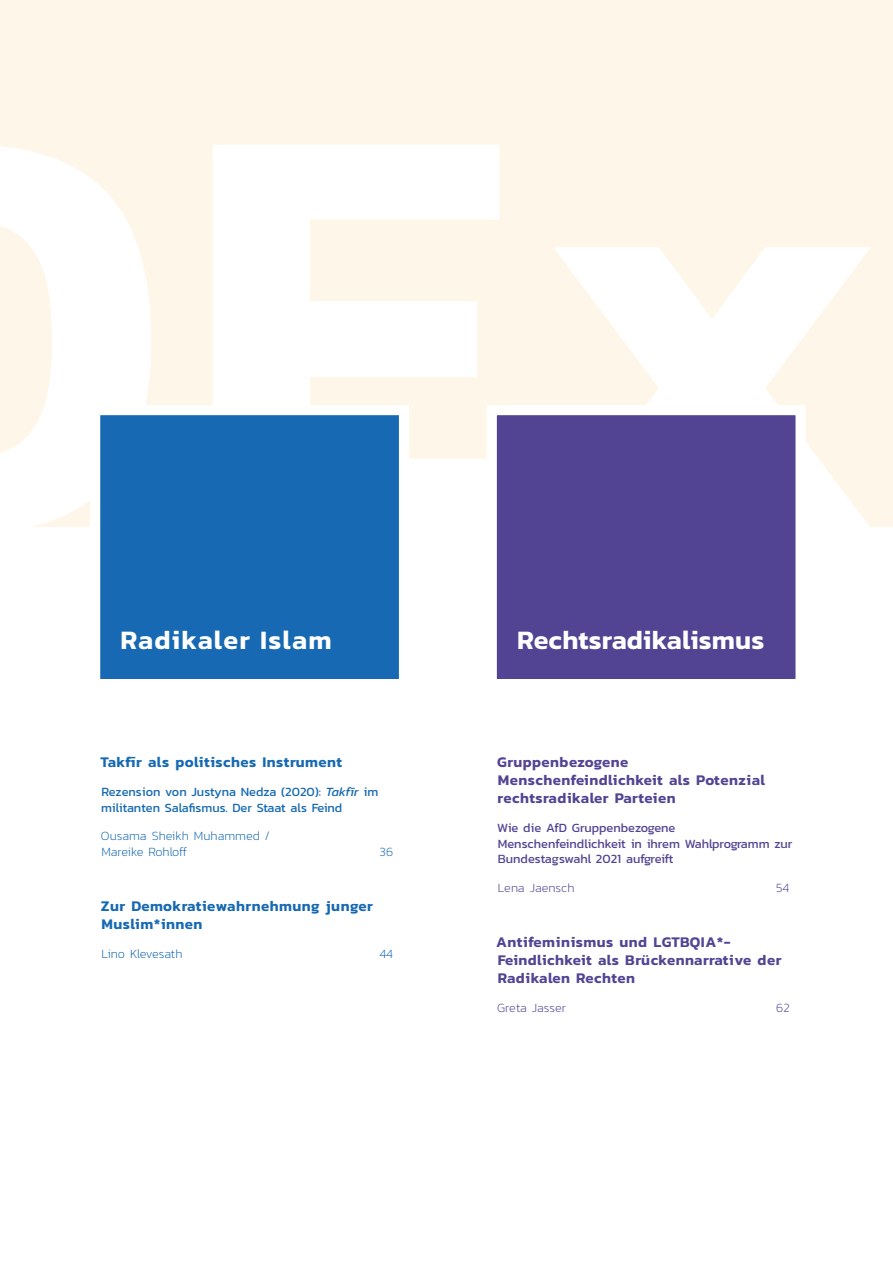
<style>
.page{position:relative;width:893px;height:1263px;background:#fff}
.page>*{position:absolute;margin:0;border:0;box-sizing:border-box;transform-origin:0 0}
.t1{font:600 603.75px "Kanit";color:#fff}
.t2{font:600 27px "Kanit";letter-spacing:.005em;color:#fff}
.t3{font:600 27px "Kanit";letter-spacing:.04em;color:#fff}
.t4{font:600 15px/18px "Kanit";letter-spacing:.03em;color:#534493}
.t5{font:600 15px/18px "Kanit";letter-spacing:.03em;color:#1669b2}
.t6{font:12.75px/15.8px "Kanit";color:#534493}
.t7{font:12.75px/15.8px "Kanit";color:#1669b2}
.t8{font:200 12.75px/15.8px "Kanit";color:#1669b2}
.t9{font:200 12.75px "Kanit";color:#534493}
.t10{font:200 12.75px "Kanit";letter-spacing:-.025em;color:#1669b2}
.s1{font-style:italic}
</style>
<div class="page">
<div style="left:0;top:0;width:893px;height:527px;background:#fff6ea"></div>
<div style="left:95px;top:410px;width:309px;height:274px;background:#1669b2"></div>
<div style="left:90px;top:405px;width:319px;height:284px;border:10px solid #fff"></div>
<div style="left:492px;top:410px;width:309px;height:274px;background:#534493"></div>
<div style="left:487px;top:405px;width:319px;height:284px;border:10px solid #fff"></div>
<h1 class="t1" style="left:182px;top:-131px;width:714px">Ex</h1>
<h2 class="t3" style="left:120px;top:619px;width:213px">Radikaler Islam</h2>
<h2 class="t2" style="left:517px;top:619px;width:249px">Rechtsradikalismus</h2>
<p class="t5" style="left:101px;top:753px;width:243px">Takfīr als politisches Instrument</p>
<p class="t7" style="left:101px;top:783px;width:279px">Rezension von Justyna Nedza (2020): <span class="s1">Takfīr</span> im militanten Salafismus. Der Staat als Feind</p>
<p class="t8" style="left:101px;top:828px;width:171px">Ousama Sheikh Muhammed /<br>Mareike Rohloff</p>
<p class="t8" style="left:380px;top:844px;width:15px">36</p>
<p class="t5" style="left:101px;top:897px;width:274px">Zur Demokratiewahrnehmung junger<br>Muslim*innen</p>
<p class="t10" style="left:101px;top:945px;width:83px">Lino Klevesath</p>
<p class="t8" style="left:379px;top:945px;width:15px">44</p>
<p class="t4" style="left:497px;top:753px;width:269px">Gruppenbezogene<br>Menschenfeindlichkeit als Potenzial rechtsradikaler Parteien</p>
<p class="t6" style="left:497px;top:819px;width:297px">Wie die AfD Gruppenbezogene<br>Menschenfeindlichkeit in ihrem Wahlprogramm zur<br>Bundestagswahl 2021 aufgreift</p>
<p class="t9" style="left:498px;top:879px;width:78px">Lena Jaensch</p>
<p class="t9" style="left:776px;top:879px;width:15px">54</p>
<p class="t4" style="left:496px;top:933px;width:287px">Antifeminismus und LGTBQIA*-<br>Feindlichkeit als Brückennarrative der<br>Radikalen Rechten</p>
<p class="t9" style="left:497px;top:999px;width:71px">Greta Jasser</p>
<p class="t9" style="left:776px;top:999px;width:15px">62</p>
</div>
